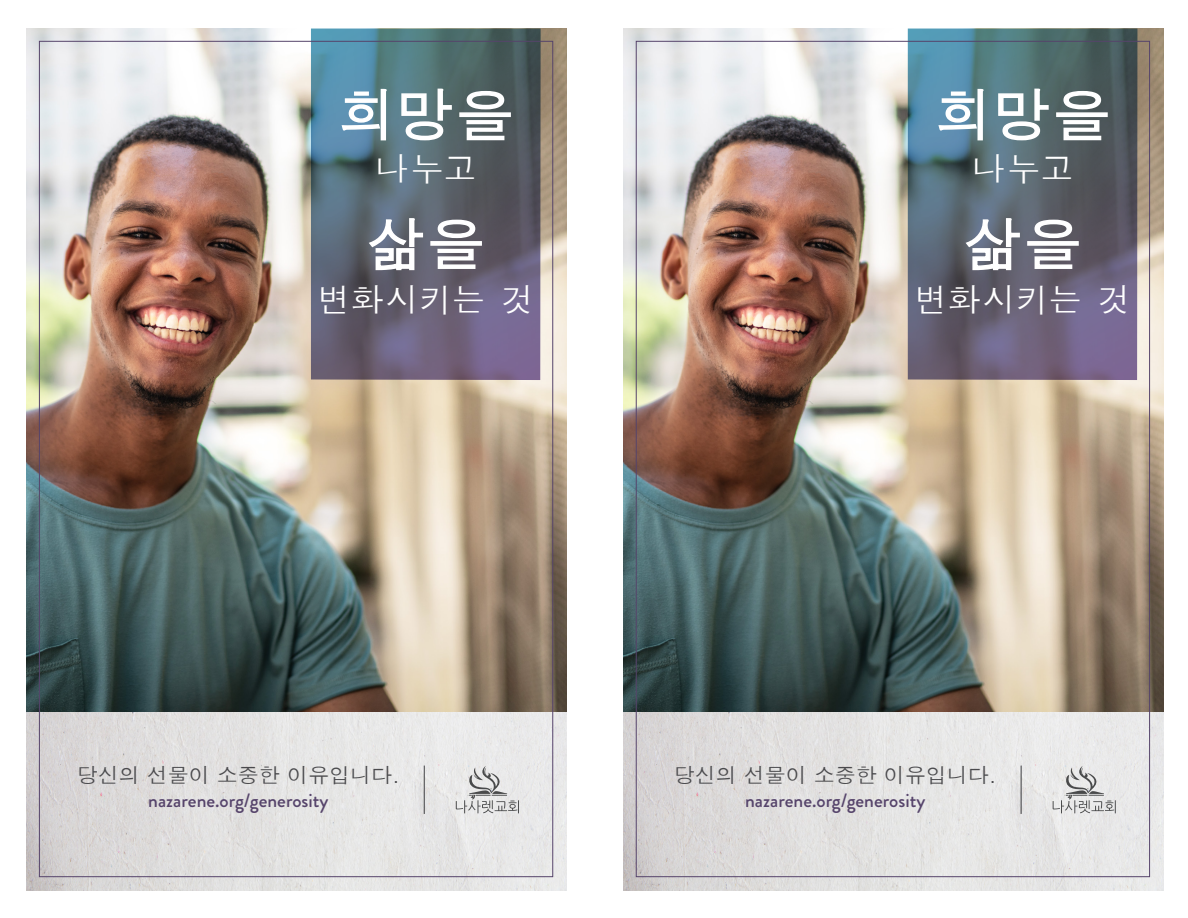
<style>
.page{position:relative;width:1188px;height:918px;background:#fff}
.page>*{position:absolute;margin:0;border:0;box-sizing:border-box;transform-origin:0 0}
.t1{font:58.5px "Dotum";letter-spacing:.025em;color:#fff}
.t2{font:33px "Dotum";letter-spacing:.005em;color:#fff}
.t3{font:21px "Dotum";color:#4a4a4d}
.t4{font:500 19.35px "Brandon Grotesque";color:#56446b}
</style>
<div class="page">
<img style="left:624px;top:711px;width:540px;height:180px">
<img style="left:624px;top:28px;width:540px;height:683px">
<svg style="left:908px;top:29px;width:229px;height:351px;background:#5c6777"></svg>
<svg style="left:964px;top:217px;width:116px;height:54px;background:#83858f"></svg>
<svg style="left:937px;top:88px;width:48px;height:53px;background:#81a4b7"></svg>
<svg style="left:997px;top:88px;width:52px;height:53px;background:#7d9499"></svg>
<svg style="left:1055px;top:90px;width:53px;height:51px;background:#7e8889"></svg>
<svg style="left:1053px;top:766px;width:63px;height:47px;background:#cfcfcf"></svg>
<hr style="left:1021px;top:766px;width:1px;height:48px;background:#4a4a4d">
<img style="left:27px;top:711px;width:540px;height:180px">
<img style="left:27px;top:28px;width:540px;height:683px">
<svg style="left:311px;top:29px;width:230px;height:351px;background:#5d6778"></svg>
<svg style="left:368px;top:217px;width:56px;height:54px;background:#838893"></svg>
<svg style="left:430px;top:219px;width:53px;height:51px;background:#8a8891"></svg>
<svg style="left:341px;top:88px;width:47px;height:53px;background:#81a4b7"></svg>
<svg style="left:401px;top:88px;width:52px;height:53px;background:#7d9398"></svg>
<svg style="left:459px;top:90px;width:53px;height:51px;background:#7d8789"></svg>
<svg style="left:456px;top:766px;width:63px;height:47px;background:#cfcfcf"></svg>
<hr style="left:424px;top:766px;width:1px;height:48px;background:#4a4a4d">
<h1 class="t1" style="left:338px;top:86px;width:178px">희망을</h1>
<h2 class="t2" style="left:375px;top:153px;width:103px">나누고</h2>
<h1 class="t1" style="left:367px;top:215px;width:120px">삶을</h1>
<h2 class="t2" style="left:318px;top:283px;width:218px">변화시키는 것</h2>
<h1 class="t1" style="left:934px;top:86px;width:178px">희망을</h1>
<h2 class="t2" style="left:972px;top:153px;width:103px">나누고</h2>
<h1 class="t1" style="left:963px;top:215px;width:120px">삶을</h1>
<h2 class="t2" style="left:914px;top:283px;width:218px">변화시키는 것</h2>
<p class="t3" style="left:77px;top:765px;width:324px">당신의 선물이 소중한 이유입니다.</p>
<p class="t4" style="left:148px;top:787px;width:182px">nazarene.org/generosity</p>
<p class="t3" style="left:674px;top:765px;width:324px">당신의 선물이 소중한 이유입니다.</p>
<p class="t4" style="left:745px;top:787px;width:182px">nazarene.org/generosity</p>
</div>
